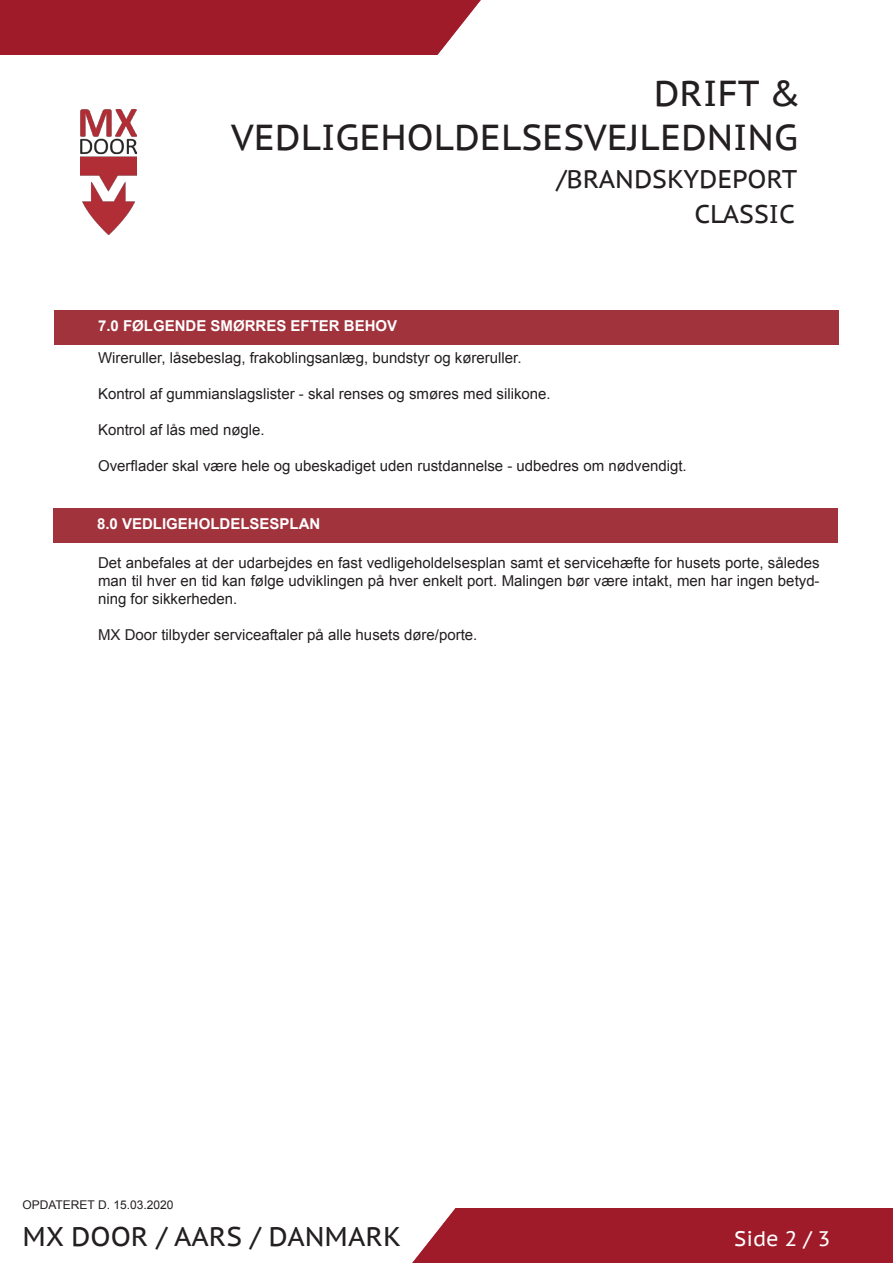
<style>
.page{position:relative;width:893px;height:1263px;background:#fff}
.page>*{position:absolute;margin:0;border:0;box-sizing:border-box;transform-origin:0 0}
.t1{font:36px "PT Sans Caption";color:#231f20}
.t2{font:27px "PT Sans Caption";color:#231f20}
.t3{font:25.5px "PT Sans Caption";color:#231f20}
.t4{font:21px "PT Sans Caption";color:#fff}
.t5{font:15px/18px "Arial";color:#231f20;text-align:justify}
.t6{font:700 15px "Arial";color:#fff}
.t7{font:12px "Arial";color:#231f20}
</style>
<div class="page">
<img style="left:80px;top:110px;width:56px;height:125px">
<div style="left:0;top:0;width:481px;height:54px;background:#9f1b2a"></div>
<div style="left:412px;top:1209px;width:481px;height:54px;background:#9f1b2a"></div>
<div style="left:55px;top:310px;width:784px;height:35px;background:#a1333d"></div>
<div style="left:54px;top:508px;width:784px;height:35px;background:#a1333d"></div>
<p class="t1" style="left:654px;top:70px;width:148px">DRIFT &amp;</p>
<p class="t1" style="left:231px;top:114px;width:568px">VEDLIGEHOLDELSESVEJLEDNING</p>
<p class="t3" style="left:556px;top:163px;width:242px">/BRANDSKYDEPORT</p>
<p class="t3" style="left:694px;top:197px;width:102px">CLASSIC</p>
<p class="t6" style="left:98px;top:316px;width:301px">7.0 FØLGENDE SMØRRES EFTER BEHOV</p>
<p class="t5" style="left:98px;top:349px;width:425px">Wireruller, låsebeslag, frakoblingsanlæg, bundstyr og køreruller.</p>
<p class="t5" style="left:98px;top:385px;width:454px">Kontrol af gummianslagslister - skal renses og smøres med silikone.</p>
<p class="t5" style="left:98px;top:421px;width:168px">Kontrol af lås med nøgle.</p>
<p class="t5" style="left:98px;top:457px;width:590px">Overflader skal være hele og ubeskadiget uden rustdannelse - udbedres om nødvendigt.</p>
<p class="t6" style="left:97px;top:514px;width:225px">8.0 VEDLIGEHOLDELSESPLAN</p>
<p class="t5" style="left:98px;top:553px;width:723px">Det anbefales at der udarbejdes en fast vedligeholdelsesplan samt et servicehæfte for husets porte, således man til hver en tid kan følge udviklingen på hver enkelt port. Malingen bør være intakt, men har ingen betyd&shy;ning for sikkerheden.</p>
<p class="t5" style="left:98px;top:625px;width:381px">MX Door tilbyder serviceaftaler på alle husets døre/porte.</p>
<p class="t7" style="left:22px;top:1196px;width:152px">OPDATERET D. 15.03.2020</p>
<p class="t2" style="left:22px;top:1219px;width:380px">MX DOOR / AARS / DANMARK</p>
<p class="t4" style="left:734px;top:1225px;width:98px">Side 2 / 3</p>
</div>
